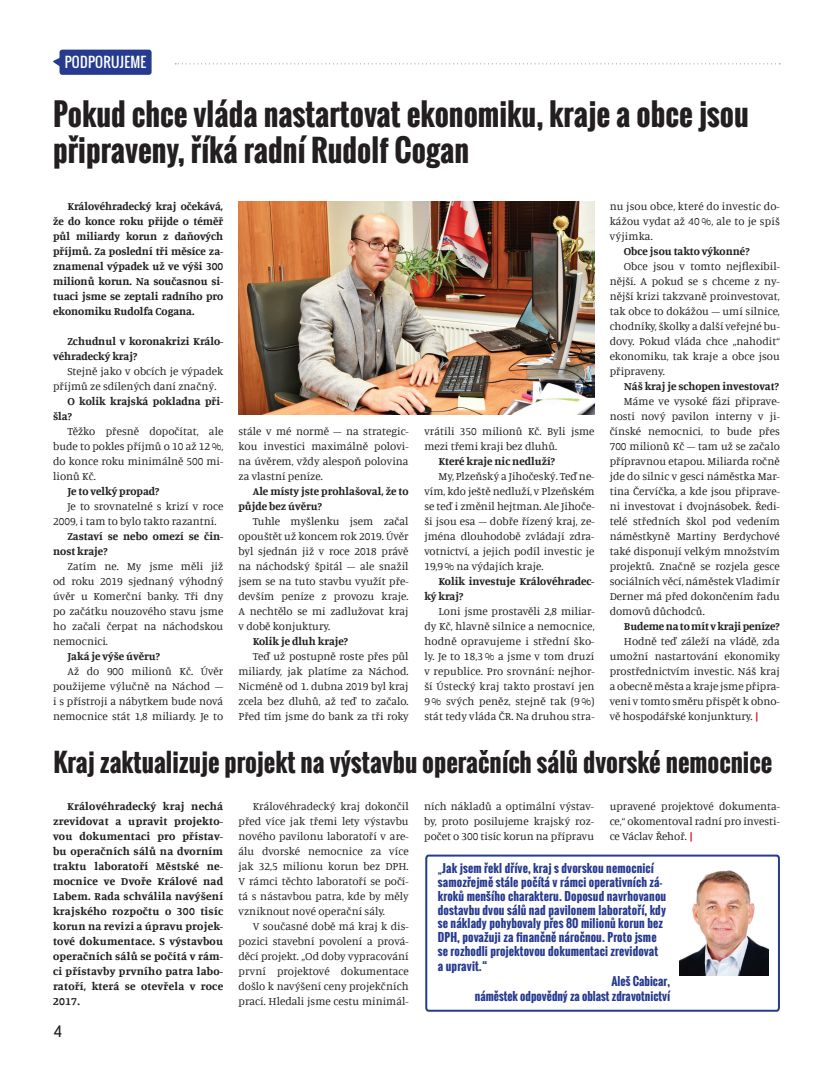
<style>
.page{position:relative;width:833px;height:1081px;background:#fff}
.page>*{position:absolute;margin:0;border:0;box-sizing:border-box;transform-origin:0 0}
.t1{font:700 30px/36px "Oswald";color:#231f20}
.t2{font:700 25px "Oswald";color:#231f20}
.t3{font:15px "Kelson Sans";color:#231f20}
.t4{font:13.75px "Oswald";letter-spacing:.02em;color:#fff}
.t5{font:11.25px/15px "Manuale";color:#231f20;text-align:justify}
.t6{font:700 11.25px/15px "Manuale";color:#231f20}
.t7{font:700 11.25px/13.8px "Oswald";letter-spacing:.01em;color:#263a8f}
.s1{font-weight:700;color:#d1232a}
</style>
<div class="page">
<svg style="left:175px;top:63px;width:605px;height:1px"></svg>
<svg style="left:53px;top:58px;width:6px;height:8px"></svg>
<div style="left:59px;top:50px;width:93px;height:25px;background:#263a8f;border-radius:3px"></div>
<svg style="left:425px;top:854px;width:355px;height:158px"></svg>
<img style="left:680px;top:867px;width:88px;height:108px">
<img style="left:239px;top:201px;width:355px;height:213px">
<p class="t4" style="left:65px;top:52px;width:63px">PODPORUJEME</p>
<h1 class="t1" style="left:53px;top:97px;width:697px">Pokud chce vláda nastartovat ekonomiku, kraje a obce jsou připraveny, říká radní Rudolf Cogan</h1>
<p class="t6" style="left:53px;top:198px;width:172px;text-align:justify;text-indent:14px">Královéhradecký kraj očekává, že do konce roku přijde o téměř půl miliardy korun z daňových příjmů. Za poslední tři měsíce za&shy;znamenal výpadek už ve výši 300 milionů korun. Na současnou si&shy;tuaci jsme se zeptali radního pro ekonomiku Rudolfa Cogana.</p>
<p class="t6" style="left:53px;top:333px;width:172px;text-indent:14px">Zchudnul v koronakrizi Králo&shy;véhradecký kraj?</p>
<p class="t5" style="left:53px;top:363px;width:172px;text-indent:14px">Stejně jako v obcích je výpadek příjmů ze sdílených daní značný.</p>
<p class="t6" style="left:53px;top:393px;width:172px;text-indent:14px">O kolik krajská pokladna při&shy;šla?</p>
<p class="t5" style="left:53px;top:423px;width:172px;text-indent:14px">Těžko přesně dopočítat, ale bude to pokles příjmů o 10 až 12%, do konce roku minimálně 500 mi&shy;lionů Kč.</p>
<p class="t6" style="left:67px;top:483px;width:94px">Je to velký propad?</p>
<p class="t5" style="left:53px;top:498px;width:172px;text-indent:14px">Je to srovnatelné s krizí v roce<br>2009, i tam to bylo takto razantní.</p>
<p class="t6" style="left:53px;top:528px;width:172px;text-indent:14px">Zastaví se nebo omezí se čin&shy;nost kraje?</p>
<p class="t5" style="left:53px;top:558px;width:172px;text-indent:14px">Zatím ne. My jsme měli již od roku 2019 sjednaný výhodný úvěr u Komerční banky. Tři dny po začátku nouzového stavu jsme ho začali čerpat na náchodskou nemocnici.</p>
<p class="t6" style="left:67px;top:648px;width:94px">Jaká je výše úvěru?</p>
<p class="t5" style="left:53px;top:663px;width:172px;text-indent:14px">Až do 900 milionů Kč. Úvěr použijeme výlučně na Náchod – i s přístroji a nábytkem bude nová nemocnice stát 1,8 miliardy. Je to</p>
<p class="t5" style="left:609px;top:198px;width:172px">nu jsou obce, které do investic do&shy;kážou vydat až 40 %, ale to je spíš výjimka.</p>
<p class="t6" style="left:624px;top:243px;width:127px">Obce jsou takto výkonné?</p>
<p class="t5" style="left:609px;top:258px;width:172px;text-indent:14px">Obce jsou v tomto nejflexibil&shy;nější. A pokud se s chceme z ny&shy;nější krizi takzvaně proinvestovat, tak obce to dokážou – umí silnice, chodníky, školky a další veřejné bu&shy;dovy. Pokud vláda chce „nahodit“ ekonomiku, tak kraje a obce jsou připraveny.</p>
<p class="t6" style="left:624px;top:378px;width:157px">Náš kraj je schopen investovat?</p>
<p class="t5" style="left:609px;top:393px;width:172px;text-indent:14px">Máme ve vysoké fázi připrave&shy;nosti nový pavilon interny v ji&shy;čínské nemocnici, to bude přes 700 milionů Kč – tam už se začalo přípravnou etapou. Miliarda ročně jde do silnic v gesci náměstka Mar&shy;tina Červíčka, a kde jsou připrave&shy;ni investovat i dvojnásobek. Ředi&shy;telé středních škol pod vedením náměstkyně Martiny Berdychové také disponují velkým množstvím projektů. Značně se rozjela gesce sociálních věcí, náměstek Vladimír Derner má před dokončením řadu domovů důchodců.</p>
<p class="t6" style="left:624px;top:618px;width:157px">Budeme na to mít v kraji peníze?</p>
<p class="t5" style="left:609px;top:633px;width:172px;text-indent:14px">Hodně teď záleží na vládě, zda umožní nastartování ekonomiky prostřednictvím investic. Náš kraj a obecně města a kraje jsme připra&shy;veni v tomto směru přispět k obno&shy;vě hospodářské konjunktury. <span class="s1">|</span></p>
<h2 class="t2" style="left:53px;top:744px;width:720px">Kraj zaktualizuje projekt na výstavbu operačních sálů dvorské nemocnice</h2>
<p class="t6" style="left:53px;top:798px;width:172px;text-align:justify;text-indent:14px">Královéhradecký kraj nechá zrevidovat a upravit projekto&shy;vou dokumentaci pro přístav&shy;bu operačních sálů na dvorním traktu laboratoří Městské ne&shy;mocnice ve Dvoře Králové nad Labem. Rada schválila navýšení krajského rozpočtu o 300 tisíc korun na revizi a úpravu projek&shy;tové dokumentace. S výstavbou operačních sálů se počítá v rám&shy;ci přístavby prvního patra labo&shy;ratoří, která se otevřela v roce 2017.</p>
<p class="t5" style="left:238px;top:798px;width:172px;text-indent:14px">Královéhradecký kraj dokončil před více jak třemi lety výstavbu nového pavilonu laboratoří v are&shy;álu dvorské nemocnice za více jak 32,5 milionu korun bez DPH.<br>V rámci těchto laboratoří se počí&shy;tá s nástavbou patra, kde by měly vzniknout nové operační sály.</p>
<p class="t5" style="left:238px;top:423px;width:172px">stále v mé normě – na strategic&shy;kou investici maximálně polovi&shy;na úvěrem, vždy alespoň polovina za vlastní peníze.</p>
<p class="t6" style="left:238px;top:483px;width:172px;text-indent:14px">Ale místy jste prohlašoval, že to půjde bez úvěru?</p>
<p class="t5" style="left:238px;top:513px;width:172px;text-indent:14px">Tuhle myšlenku jsem začal opouštět už koncem rok 2019. Úvěr byl sjednán již v roce 2018 právě na náchodský špitál – ale snažil jsem se na tuto stavbu využít pře&shy;devším peníze z provozu kraje.<br>A nechtělo se mi zadlužovat kraj v době konjuktury.</p>
<p class="t6" style="left:253px;top:633px;width:97px">Kolik je dluh kraje?</p>
<p class="t5" style="left:238px;top:648px;width:172px;text-indent:14px">Teď už postupně roste přes půl miliardy, jak platíme za Náchod.<br>Nicméně od 1. dubna 2019 byl kraj zcela bez dluhů, až teď to začalo.<br>Před tím jsme do bank za tři roky</p>
<p class="t5" style="left:424px;top:423px;width:172px">vrátili 350 milionů Kč. Byli jsme mezi třemi kraji bez dluhů.</p>
<p class="t6" style="left:438px;top:453px;width:118px">Které kraje nic nedluží?</p>
<p class="t5" style="left:424px;top:468px;width:172px;text-indent:14px">My, Plzeňský a Jihočeský. Teď ne&shy;vím, kdo ještě nedluží, v Plzeňském se teď i změnil hejtman. Ale Jihoče&shy;ši jsou esa – dobře řízený kraj, ze&shy;jména dlouhodobě zvládají zdra&shy;votnictví, a jejich podíl investic je 19,9% na výdajích kraje.</p>
<p class="t6" style="left:424px;top:573px;width:172px;text-indent:14px">Kolik investuje Královéhradec&shy;ký kraj?</p>
<p class="t5" style="left:424px;top:603px;width:172px;text-indent:14px">Loni jsme prostavěli 2,8 miliar&shy;dy Kč, hlavně silnice a nemocnice, hodně opravujeme i střední ško&shy;ly. Je to 18,3% a jsme v tom druzí v republice. Pro srovnání: nejhor&shy;ší Ústecký kraj takto prostaví jen 9% svých peněz, stejně tak (9%) stát tedy vláda ČR. Na druhou stra-</p>
<p class="t5" style="left:424px;top:798px;width:171px">ních nákladů a optimální výstav&shy;by, proto posilujeme krajský roz&shy;počet o 300 tisíc korun na přípravu</p>
<p class="t5" style="left:609px;top:798px;width:172px">upravené projektové dokumenta&shy;ce,“ okomentoval radní pro investi&shy;ce Václav Řehoř. <span class="s1">|</span></p>
<p class="t7" style="left:438px;top:862px;width:230px">„Jak jsem řekl dříve, kraj s dvorskou nemocnicí samozřejmě stále počítá v rámci operativních zá&shy;kroků menšího charakteru. Doposud navrhovanou dostavbu dvou sálů nad pavilonem laboratoří, kdy se náklady pohybovaly přes 80 milionů korun bez DPH, považuji za finančně náročnou. Proto jsme se rozhodli projektovou dokumentaci zrevidovat</p>
<p class="t7" style="left:438px;top:959px;width:51px">a upravit.“</p>
<p class="t7" style="left:475px;top:973px;width:196px;line-height:15px;text-align:right">Aleš Cabicar,<br>náměstek odpovědný za oblast zdravotnictví</p>
<p class="t5" style="left:238px;top:918px;width:172px;text-indent:14px">V současné době má kraj k dis&shy;pozici stavební povolení a prová&shy;děcí projekt. „Od doby vypracování první projektové dokumentace došlo k navýšení ceny projekčních prací. Hledali jsme cestu minimál-</p>
<h3 class="t3" style="left:54px;top:1022px;width:10px">4</h3>
</div>
